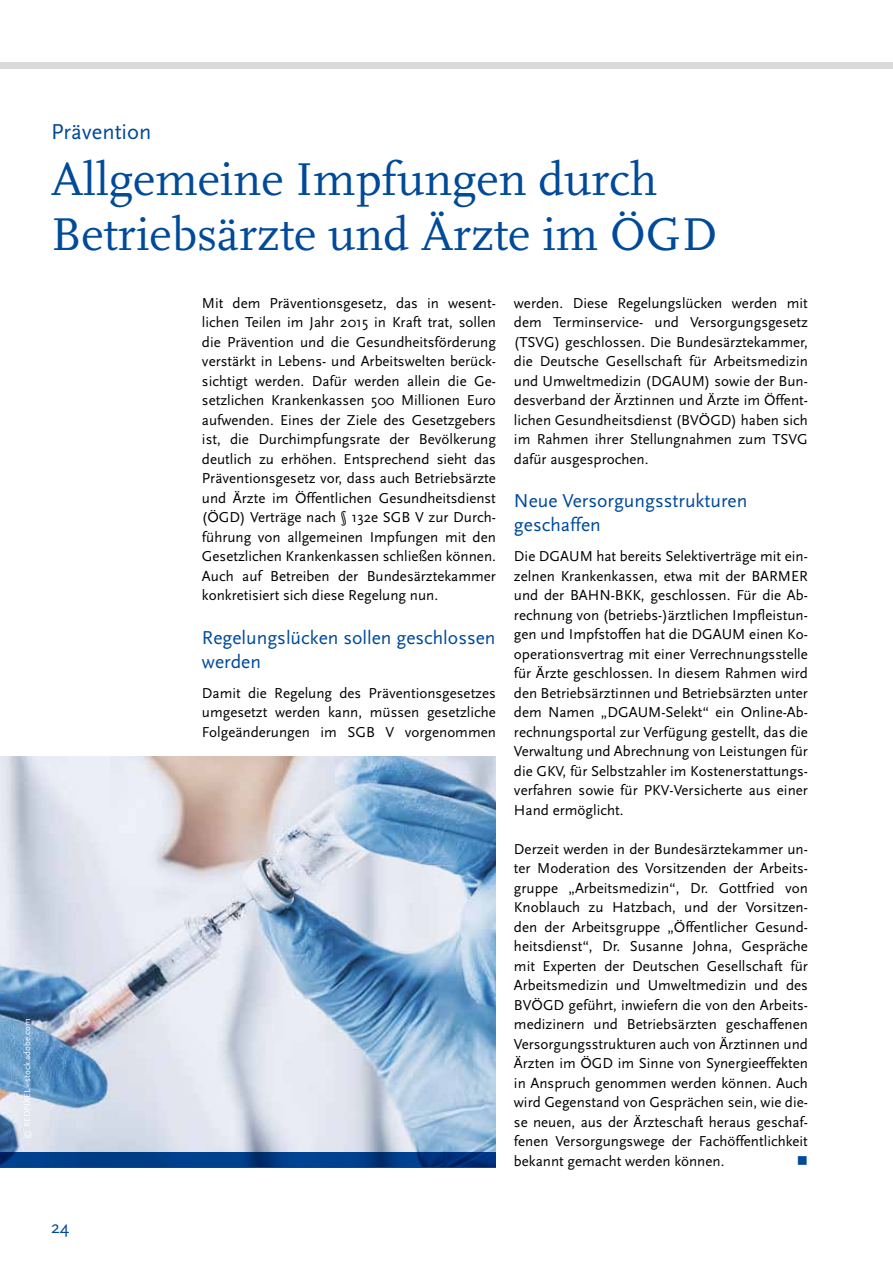
<style>
.page{position:relative;width:893px;height:1263px;background:#fff}
.page>*{position:absolute;margin:0;border:0;box-sizing:border-box;transform-origin:0 0}
.t1{font:48px/55.5px "Scala LF";color:#004a9a}
.t2{font:22.5px "Scala Sans";color:#004a9a}
.t3{font:19.5px/24px "Scala Sans";color:#004a9a}
.t4{font:18px "Scala Sans";color:#004a9a}
.t5{font:15px/19.5px "Scala Sans";color:#000;text-align:justify}
.t6{font:15px "Wingdings";color:#004a9a}
.t7{font:9px "Scala Sans";color:#fff}
</style>
<div class="page">
<div style="left:0;top:63px;width:893px;height:6px;background:#dadada"></div>
<img style="left:0;top:756px;width:496px;height:396px">
<svg style="left:0;top:1152px;width:496px;height:15px;background:#003a84"></svg>
<p class="t7" style="left:22px;top:1139px;width:122px;rotate:-90deg">© REDPIXEL - stock.adobe.com</p>
<h2 class="t2" style="left:51px;top:120px;width:102px">Prävention</h2>
<h1 class="t1" style="left:51px;top:152px;width:668px">Allgemeine Impfungen durch<br>Betriebsärzte und Ärzte im ÖGD</h1>
<p class="t5" style="left:202px;top:293px;width:295px">Mit dem Präventionsgesetz, das in wesent&shy;lichen Teilen im Jahr 2015 in Kraft trat, sollen die Prävention und die Gesundheitsförderung verstärkt in Lebens- und Arbeitswelten berück&shy;sichtigt werden. Dafür werden allein die Ge&shy;setzlichen Krankenkassen 500 Millionen Euro aufwenden. Eines der Ziele des Gesetzgebers ist, die Durchimpfungsrate der Bevölkerung deutlich zu erhöhen. Entsprechend sieht das Präventionsgesetz vor, dass auch Betriebsärzte und Ärzte im Öffentlichen Gesundheitsdienst (ÖGD) Verträge nach § 132e SGB V zur Durch&shy;führung von allgemeinen Impfungen mit den Gesetzlichen Krankenkassen schließen können.<br>Auch auf Betreiben der Bundesärztekammer konkretisiert sich diese Regelung nun.</p>
<h3 class="t3" style="left:202px;top:626px;width:295px">Regelungslücken sollen geschlossen werden</h3>
<p class="t5" style="left:202px;top:683px;width:295px">Damit die Regelung des Präventionsgesetzes umgesetzt werden kann, müssen gesetzliche Folgeänderungen im SGB V vorgenommen</p>
<p class="t5" style="left:514px;top:293px;width:295px">werden. Diese Regelungslücken werden mit dem Terminservice- und Versorgungsgesetz (TSVG) geschlossen. Die Bundesärztekammer, die Deutsche Gesellschaft für Arbeitsmedizin und Umweltmedizin (DGAUM) sowie der Bun&shy;desverband der Ärztinnen und Ärzte im Öffent&shy;lichen Gesundheitsdienst (BVÖGD) haben sich im Rahmen ihrer Stellungnahmen zum TSVG dafür ausgesprochen.</p>
<h3 class="t3" style="left:514px;top:489px;width:235px">Neue Versorgungsstrukturen geschaffen</h3>
<p class="t5" style="left:514px;top:547px;width:295px">Die DGAUM hat bereits Selektiverträge mit ein&shy;zelnen Krankenkassen, etwa mit der BARMER und der BAHN-BKK, geschlossen. Für die Ab&shy;rechnung von (betriebs-)ärztlichen Impfleistun&shy;gen und Impfstoffen hat die DGAUM einen Ko&shy;operationsvertrag mit einer Verrechnungsstelle für Ärzte geschlossen. In diesem Rahmen wird den Betriebsärztinnen und Betriebsärzten unter dem Namen „DGAUM-Selekt“ ein Online-Ab&shy;rechnungsportal zur Verfügung gestellt, das die Verwaltung und Abrechnung von Leistungen für die GKV, für Selbstzahler im Kostenerstattungs&shy;verfahren sowie für PKV-Versicherte aus einer Hand ermöglicht.</p>
<p class="t5" style="left:514px;top:839px;width:295px">Derzeit werden in der Bundesärztekammer un&shy;ter Moderation des Vorsitzenden der Arbeits&shy;gruppe „Arbeitsmedizin“, Dr. Gottfried von Knoblauch zu Hatzbach, und der Vorsitzen&shy;den der Arbeitsgruppe „Öffentlicher Gesund&shy;heitsdienst“, Dr. Susanne Johna, Gespräche mit Experten der Deutschen Gesellschaft für Arbeitsmedizin und Umweltmedizin und des BVÖGD geführt, inwiefern die von den Arbeits&shy;medizinern und Betriebsärzten geschaffenen Versorgungsstrukturen auch von Ärztinnen und Ärzten im ÖGD im Sinne von Synergieeffekten in Anspruch genommen werden können. Auch wird Gegenstand von Gesprächen sein, wie die&shy;se neuen, aus der Ärzteschaft heraus geschaf&shy;fenen Versorgungswege der Fachöffentlichkeit bekannt gemacht werden können.</p>
<p class="t6" style="left:797px;top:1152px;width:13px">■</p>
<p class="t4" style="left:51px;top:1217px;width:20px">24</p>
</div>
